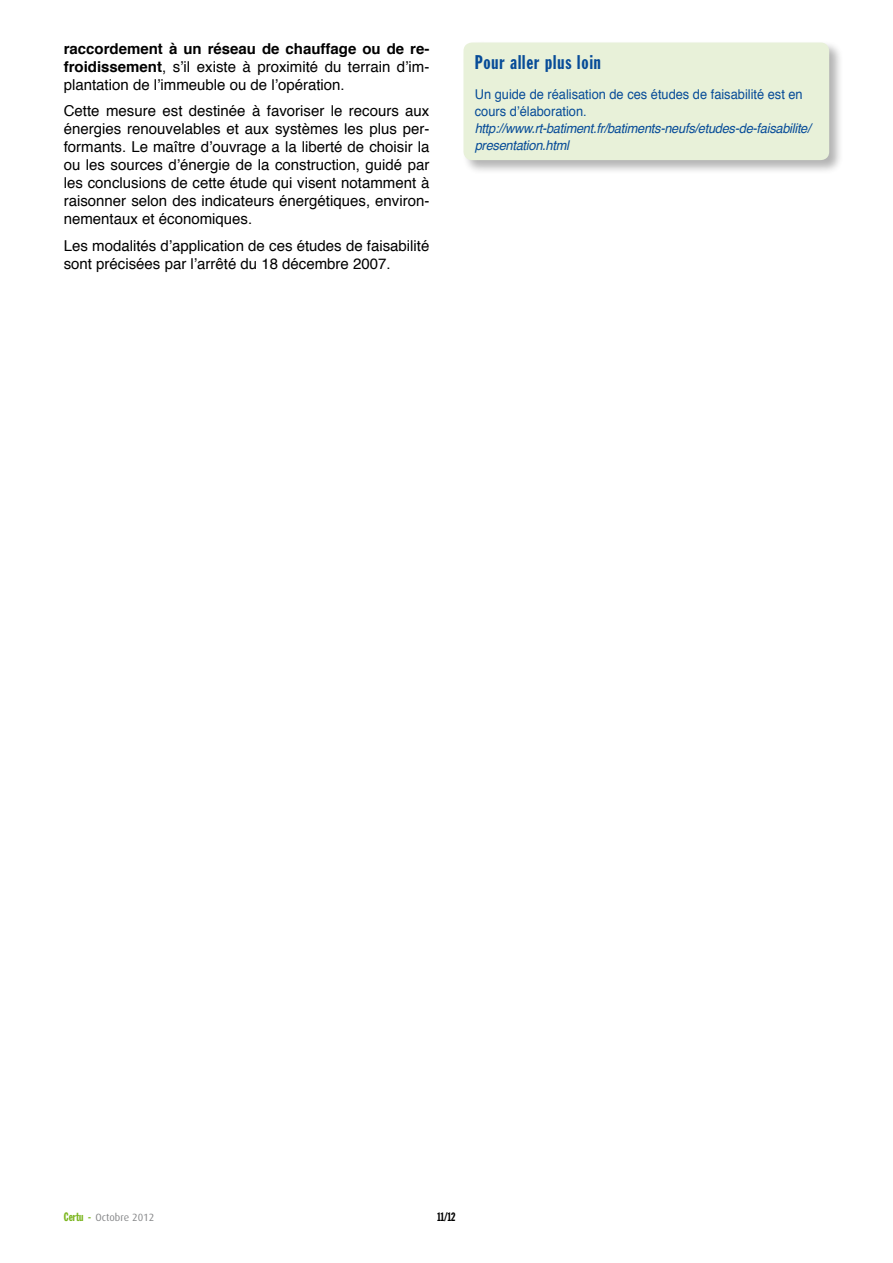
<style>
.page{position:relative;width:893px;height:1263px;background:#fff}
.page>*{position:absolute;margin:0;border:0;box-sizing:border-box;transform-origin:0 0}
.t1{font:19.5px "Franklin Gothic Extra Cond";letter-spacing:.05em;color:#074c98}
.t2{font:15px/18px "Helvetica";color:#000;text-align:justify}
.t3{font:italic 13.5px/17.2px "Helvetica";letter-spacing:-.02em;color:#074c98;scale:.95 1}
.t4{font:13.5px/17.2px "Helvetica";color:#074c98;scale:.95 1}
.t5{font:12px "Franklin Gothic Extra Cond";color:#000}
.t6{font:10.5px "Dax OT";color:#87888a}
.s1{font-weight:700}
.s2{font-family:"Franklin Gothic Extra Cond";font-size:12px;color:#7ab51d}
</style>
<div class="page">
<div style="left:461px;top:41px;width:382px;height:134px;background:#000;opacity:.3"></div>
<div style="left:463px;top:43px;width:366px;height:117px;background:#e8f1d9;border-radius:9px"></div>
<p class="t2" style="left:64px;top:40px;width:367px"><span class="s1">raccordement à un réseau de chauffage ou de re&shy;froidissement</span>, s’il existe à proximité du terrain d’im&shy;plantation de l’immeuble ou de l’opération.</p>
<p class="t2" style="left:64px;top:102px;width:367px">Cette mesure est destinée à favoriser le recours aux énergies renouvelables et aux systèmes les plus per&shy;formants. Le maître d’ouvrage a la liberté de choisir la ou les sources d’énergie de la construction, guidé par les conclusions de cette étude qui visent notamment à raisonner selon des indicateurs énergétiques, environ&shy;nementaux et économiques.</p>
<p class="t2" style="left:64px;top:237px;width:367px">Les modalités d’application de ces études de faisabilité sont précisées par l’arrêté du 18 décembre 2007.</p>
<h1 class="t1" style="left:475px;top:51px;width:128px">Pour aller plus loin</h1>
<p class="t4" style="left:475px;top:86px;width:347px">Un guide de réalisation de ces études de faisabilité est en cours d’élaboration.</p>
<p class="t3" style="left:475px;top:120px;width:355px">http://www.rt-batiment.fr/batiments-neufs/etudes-de-faisabilite/ presentation.html</p>
<p class="t6" style="left:64px;top:1211px;width:92px"><span class="s2">Certu -</span> Octobre 2012</p>
<p class="t5" style="left:438px;top:1210px;width:19px">11/12</p>
</div>
